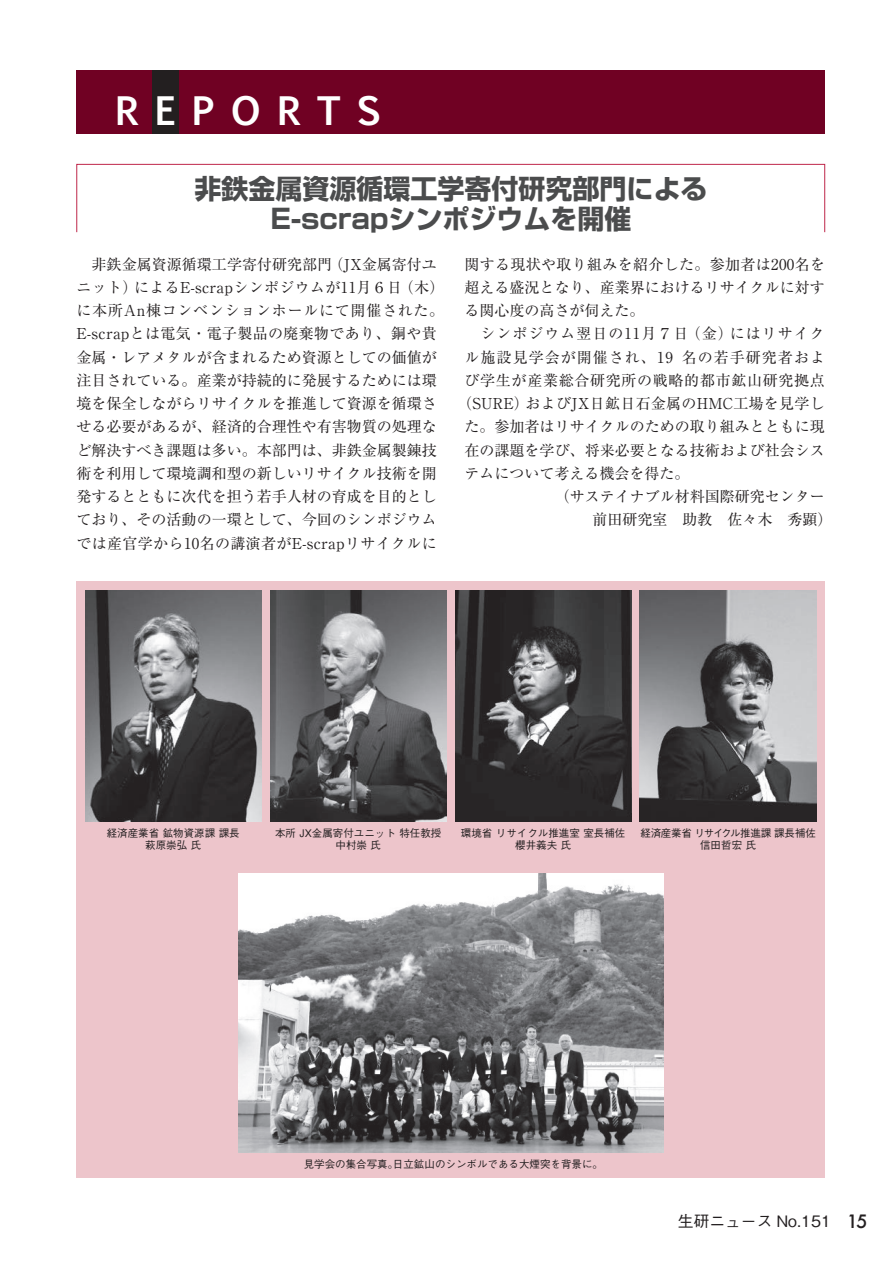
<style>
.page{position:relative;width:893px;height:1263px;background:#fff}
.page>*{position:absolute;margin:0;border:0;box-sizing:border-box;transform-origin:0 0}
.t1{font:700 37.5px "Euphemia UCAS";letter-spacing:.42em;color:#fff}
.t2{font:700 27px/30px "Shin Go Pro";color:#4b4c4d;text-align:center}
.t3{font:500 15.75px "Gothic BBB Pro";color:#231f20}
.t4{font:15px/23.2px "Ryumin Pro";color:#231f20}
.t5{font:15px "Ryumin Pro";letter-spacing:.02em;color:#231f20}
.t6{font:15px "Ryumin Pro";letter-spacing:.065em;color:#231f20}
.t7{font:15px "Ryumin Pro";letter-spacing:.07em;color:#231f20}
.t8{font:15px "Ryumin Pro";letter-spacing:.045em;color:#231f20}
.t9{font:500 10.5px/12px "Gothic BBB Pro";color:#231f20;text-align:center}
.s1{font-family:"Futura";font-size:18px}
</style>
<div class="page">
<div style="left:77px;top:70px;width:748px;height:64px;background:#700123"></div>
<div style="left:152px;top:70px;width:26px;height:64px;background:#231f20"></div>
<div style="left:77px;top:164px;width:748px;height:68px;border:1px solid #bf264a"></div>
<div style="left:77px;top:582px;width:748px;height:596px;background:#edc5cb"></div>
<img style="left:238px;top:874px;width:425px;height:278px">
<img style="left:85px;top:590px;width:176px;height:231px">
<img style="left:640px;top:590px;width:176px;height:231px">
<img style="left:455px;top:590px;width:176px;height:231px">
<img style="left:270px;top:590px;width:176px;height:231px">
<h1 class="t1" style="left:115px;top:83px;width:268px">REPORTS</h1>
<h2 class="t2" style="left:195px;top:171px;width:514px">非鉄金属資源循環工学寄付研究部門による<br>E-scrapシンポジウムを開催</h2>
<p class="t4" style="left:77px;top:251px;width:369px">　非鉄金属資源循環工学寄付研究部門（JX金属寄付ユニット）によるE-scrapシンポジウムが11月６日（木）に本所An棟コンベンションホールにて開催された。<br>E-scrapとは電気・電子製品の廃棄物であり、銅や貴金属・レアメタルが含まれるため資源としての価値が注目されている。産業が持続的に発展するためには環境を保全しながらリサイクルを推進して資源を循環させる必要があるが、経済的合理性や有害物質の処理など解決すべき課題は多い。本部門は、非鉄金属製錬技術を利用して環境調和型の新しいリサイクル技術を開発するとともに次代を担う若手人材の育成を目的としており、その活動の一環として、今回のシンポジウムでは産官学から10名の講演者がE-scrapリサイクルに</p>
<p class="t5" style="left:465px;top:252px;width:362px">関する現状や取り組みを紹介した。参加者は200名を</p>
<p class="t4" style="left:465px;top:275px;width:362px">超える盛況となり、産業界におけるリサイクルに対す</p>
<p class="t4" style="left:465px;top:298px;width:181px">る関心度の高さが伺えた。</p>
<p class="t6" style="left:465px;top:322px;width:362px">　シンポジウム翌日の11月７日（金）にはリサイク</p>
<p class="t7" style="left:465px;top:345px;width:362px">ル施設見学会が開催され、19 名の若手研究者およ</p>
<p class="t8" style="left:465px;top:368px;width:362px">び学生が産業総合研究所の戦略的都市鉱山研究拠点</p>
<p class="t5" style="left:457px;top:392px;width:369px">（SURE）およびJX日鉱日石金属のHMC工場を見学し</p>
<p class="t4" style="left:465px;top:414px;width:362px">た。参加者はリサイクルのための取り組みとともに現</p>
<p class="t4" style="left:465px;top:437px;width:362px">在の課題を学び、将来必要となる技術および社会シス</p>
<p class="t4" style="left:465px;top:461px;width:226px">テムについて考える機会を得た。</p>
<p class="t4" style="left:555px;top:484px;width:271px">（サステイナブル材料国際研究センター</p>
<p class="t4" style="left:592px;top:507px;width:241px">前田研究室　助教　佐々木　秀顕）</p>
<p class="t9" style="left:107px;top:826px;width:134px">経済産業省 鉱物資源課 課長萩原崇弘 氏</p>
<p class="t9" style="left:275px;top:826px;width:168px">本所 JX金属寄付ユニット 特任教授中村崇 氏</p>
<p class="t9" style="left:461px;top:826px;width:166px">環境省 リサイクル推進室 室長補佐櫻井義夫 氏</p>
<p class="t9" style="left:640px;top:826px;width:177px">経済産業省 リサイクル推進課 課長補佐信田哲宏 氏</p>
<p class="t9" style="left:304px;top:1157px;width:301px">見学会の集合写真。日立鉱山のシンボルである大煙突を背景に。</p>
<p class="t3" style="left:678px;top:1208px;width:191px">生研ニュース No.151　<span class="s1">15</span></p>
</div>
